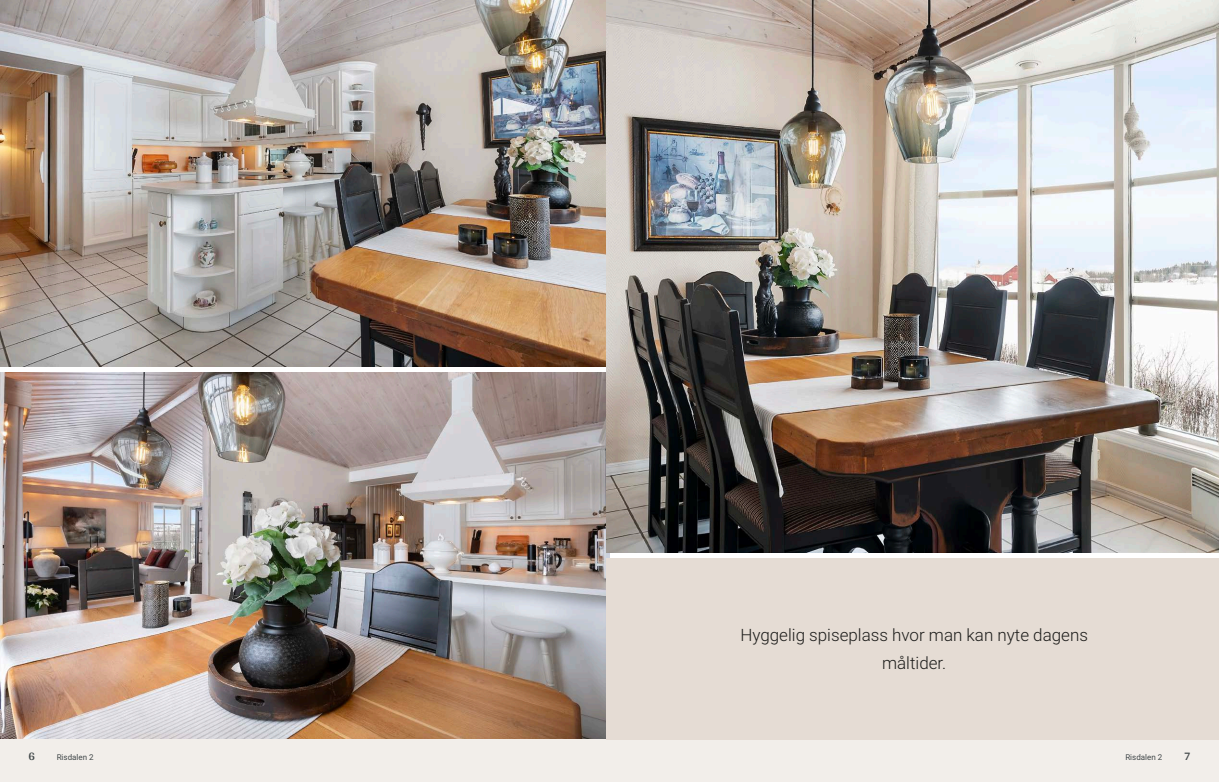
<style>
.page{position:relative;width:1219px;height:782px;background:#fff}
.page>*{position:absolute;margin:0;border:0;box-sizing:border-box;transform-origin:0 0}
.t1{font:300 17px/28px "Roboto Vitec";color:#1d1d1b;text-align:center}
.t2{font:700 12px "Arya";color:#414749}
.t3{font:8px "Roboto Vitec";color:#414749}
</style>
<div class="page">
<img style="left:0;top:0;width:607px;height:367px">
<img style="left:0;top:372px;width:609px;height:367px">
<div style="left:0;top:739px;width:612px;height:42px;background:#f2eeea"></div>
<img style="left:607px;top:0;width:612px;height:552px">
<div style="left:607px;top:739px;width:612px;height:42px;background:#f2eeea"></div>
<div style="left:607px;top:558px;width:612px;height:181px;background:#e5dcd4"></div>
<p class="t1" style="left:740px;top:620px;width:349px">Hyggelig spiseplass hvor man kan nyte dagens måltider.</p>
<p class="t2" style="left:28px;top:749px;width:8px">6</p>
<p class="t3" style="left:57px;top:751px;width:38px">Risdalen 2</p>
<p class="t3" style="left:1125px;top:751px;width:38px">Risdalen 2</p>
<p class="t2" style="left:1184px;top:749px;width:8px">7</p>
</div>
